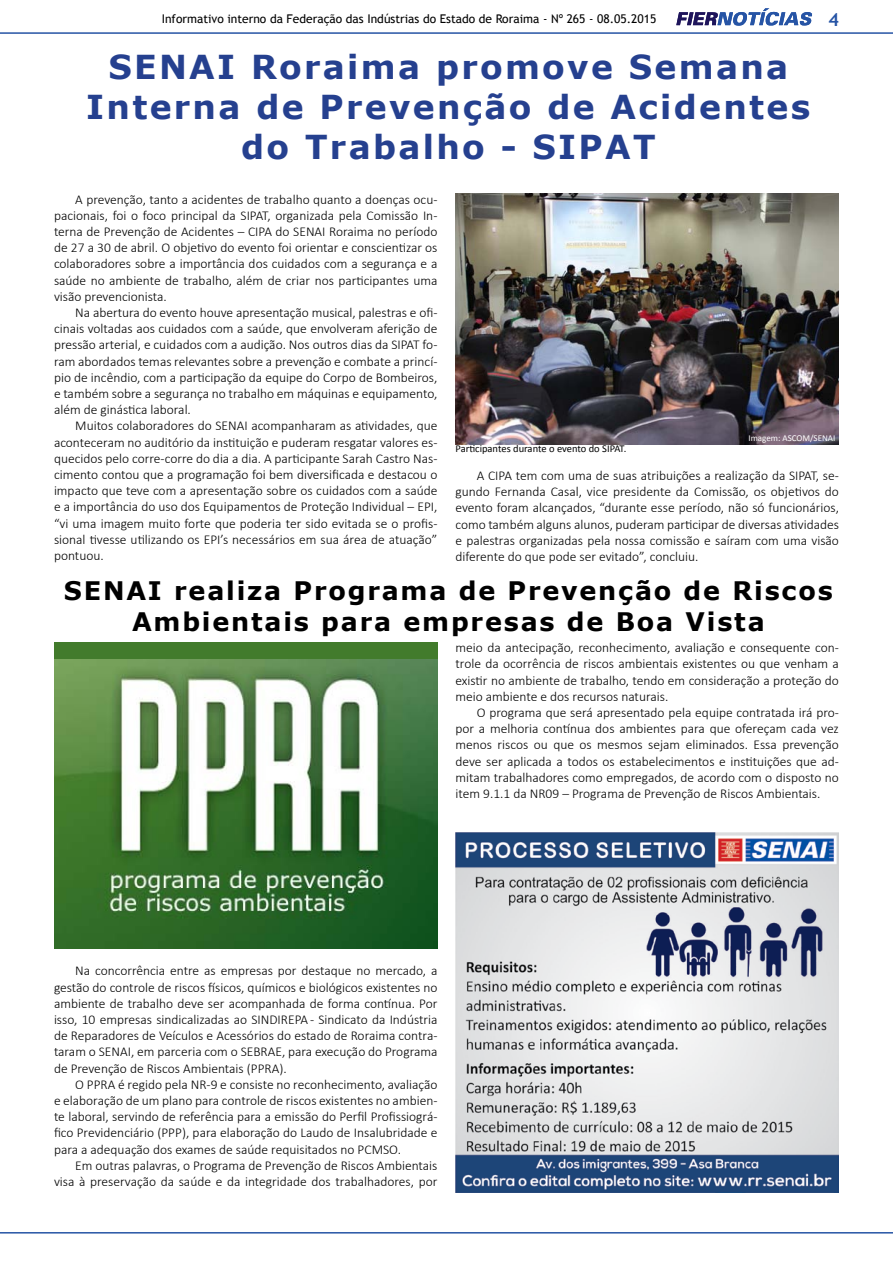
<style>
.page{position:relative;width:893px;height:1263px;background:#fff}
.page>*{position:absolute;margin:0;border:0;box-sizing:border-box;transform-origin:0 0}
.t1{font:700 33px/39.6px "Verdana";letter-spacing:.07em;color:#25408f;text-align:center}
.t2{font:700 25.5px/30.6px "Verdana";letter-spacing:.07em;color:#000;text-align:center}
.t3{font:700 18px "Trebuchet MS";color:#2654a5}
.t4{font:300 13.5px/16.2px "Calibri";color:#000;text-align:justify}
.t5{font:12px "Trebuchet MS";color:#000}
.t6{font:10.5px "Calibri";color:#000}
.t7{font:9px "Calibri";color:#fff}
</style>
<div class="page">
<svg style="left:676px;top:8px;width:136px;height:18px"></svg>
<hr style="left:0;top:32px;width:893px;height:2px;background:#2654a5">
<hr style="left:0;top:1232px;width:893px;height:1px;background:#2654a5">
<div style="left:54px;top:642px;width:383px;height:306px;background:#427b2c"></div>
<img style="left:54px;top:659px;width:383px;height:289px">
<img style="left:455px;top:193px;width:384px;height:251px">
<img style="left:455px;top:832px;width:384px;height:360px">
<p class="t5" style="left:162px;top:11px;width:496px">Informativo interno da Federação das Indústrias do Estado de Roraima - Nº 265 - 08.05.2015</p>
<h3 class="t3" style="left:828px;top:8px;width:12px">4</h3>
<h1 class="t1" style="left:86px;top:47px;width:726px">SENAI Roraima promove Semana<br>Interna de Prevenção de Acidentes do Trabalho - SIPAT</h1>
<p class="t4" style="left:54px;top:191px;width:385px;text-indent:21px">A prevenção, tanto a acidentes de trabalho quanto a doenças ocu&shy;pacionais, foi o foco principal da SIPAT, organizada pela Comissão In&shy;terna de Prevenção de Acidentes – CIPA do SENAI Roraima no período de 27 a 30 de abril. O objetivo do evento foi orientar e conscientizar os colaboradores sobre a importância dos cuidados com a segurança e a saúde no ambiente de trabalho, além de criar nos participantes uma visão prevencionista.</p>
<p class="t4" style="left:54px;top:304px;width:385px;text-indent:21px">Na abertura do evento houve apresentação musical, palestras e ofi&shy;cinais voltadas aos cuidados com a saúde, que envolveram aferição de pressão arterial, e cuidados com a audição. Nos outros dias da SIPAT fo&shy;ram abordados temas relevantes sobre a prevenção e combate a princí&shy;pio de incêndio, com a participação da equipe do Corpo de Bombeiros, e também sobre a segurança no trabalho em máquinas e equipamento, além de ginástica laboral.</p>
<p class="t4" style="left:54px;top:418px;width:385px;text-indent:21px">Muitos colaboradores do SENAI acompanharam as atividades, que aconteceram no auditório da instituição e puderam resgatar valores es&shy;quecidos pelo corre-corre do dia a dia. A participante Sarah Castro Nas&shy;cimento contou que a programação foi bem diversificada e destacou o impacto que teve com a apresentação sobre os cuidados com a saúde e a importância do uso dos Equipamentos de Proteção Individual – EPI, “vi uma imagem muito forte que poderia ter sido evitada se o profis&shy;sional tivesse utilizando os EPI’s necessários em sua área de atuação” pontuou.</p>
<p class="t7" style="left:748px;top:432px;width:89px">Imagem: ASCOM/SENAI</p>
<p class="t6" style="left:455px;top:442px;width:172px">Participantes durante o evento do SIPAT.</p>
<p class="t4" style="left:455px;top:467px;width:385px;text-indent:21px">A CIPA tem com uma de suas atribuições a realização da SIPAT, se&shy;gundo Fernanda Casal, vice presidente da Comissão, os objetivos do evento foram alcançados, “durante esse período, não só funcionários, como também alguns alunos, puderam participar de diversas atividades e palestras organizadas pela nossa comissão e saíram com uma visão diferente do que pode ser evitado”, concluiu.</p>
<h2 class="t2" style="left:64px;top:575px;width:770px">SENAI realiza Programa de Prevenção de Riscos<br>Ambientais para empresas de Boa Vista</h2>
<p class="t4" style="left:455px;top:639px;width:385px">meio da antecipação, reconhecimento, avaliação e consequente con&shy;trole da ocorrência de riscos ambientais existentes ou que venham a existir no ambiente de trabalho, tendo em consideração a proteção do meio ambiente e dos recursos naturais.</p>
<p class="t4" style="left:455px;top:704px;width:385px;text-indent:21px">O programa que será apresentado pela equipe contratada irá pro&shy;por a melhoria contínua dos ambientes para que ofereçam cada vez menos riscos ou que os mesmos sejam eliminados. Essa prevenção deve ser aplicada a todos os estabelecimentos e instituições que ad&shy;mitam trabalhadores como empregados, de acordo com o disposto no item 9.1.1 da NR09 – Programa de Prevenção de Riscos Ambientais.</p>
<p class="t4" style="left:54px;top:963px;width:385px;text-indent:21px">Na concorrência entre as empresas por destaque no mercado, a gestão do controle de riscos físicos, químicos e biológicos existentes no ambiente de trabalho deve ser acompanhada de forma contínua. Por isso, 10 empresas sindicalizadas ao SINDIREPA - Sindicato da Indústria de Reparadores de Veículos e Acessórios do estado de Roraima contra&shy;taram o SENAI, em parceria com o SEBRAE, para execução do Programa de Prevenção de Riscos Ambientais (PPRA).</p>
<p class="t4" style="left:54px;top:1076px;width:385px;text-indent:21px">O PPRA é regido pela NR-9 e consiste no reconhecimento, avaliação e elaboração de um plano para controle de riscos existentes no ambien&shy;te laboral, servindo de referência para a emissão do Perfil Profissiográ&shy;fico Previdenciário (PPP), para elaboração do Laudo de Insalubridade e para a adequação dos exames de saúde requisitados no PCMSO.</p>
<p class="t4" style="left:54px;top:1157px;width:385px;text-align:right">Em outras palavras, o Programa de Prevenção de Riscos Ambientais visa à preservação da saúde e da integridade dos trabalhadores, por</p>
</div>
